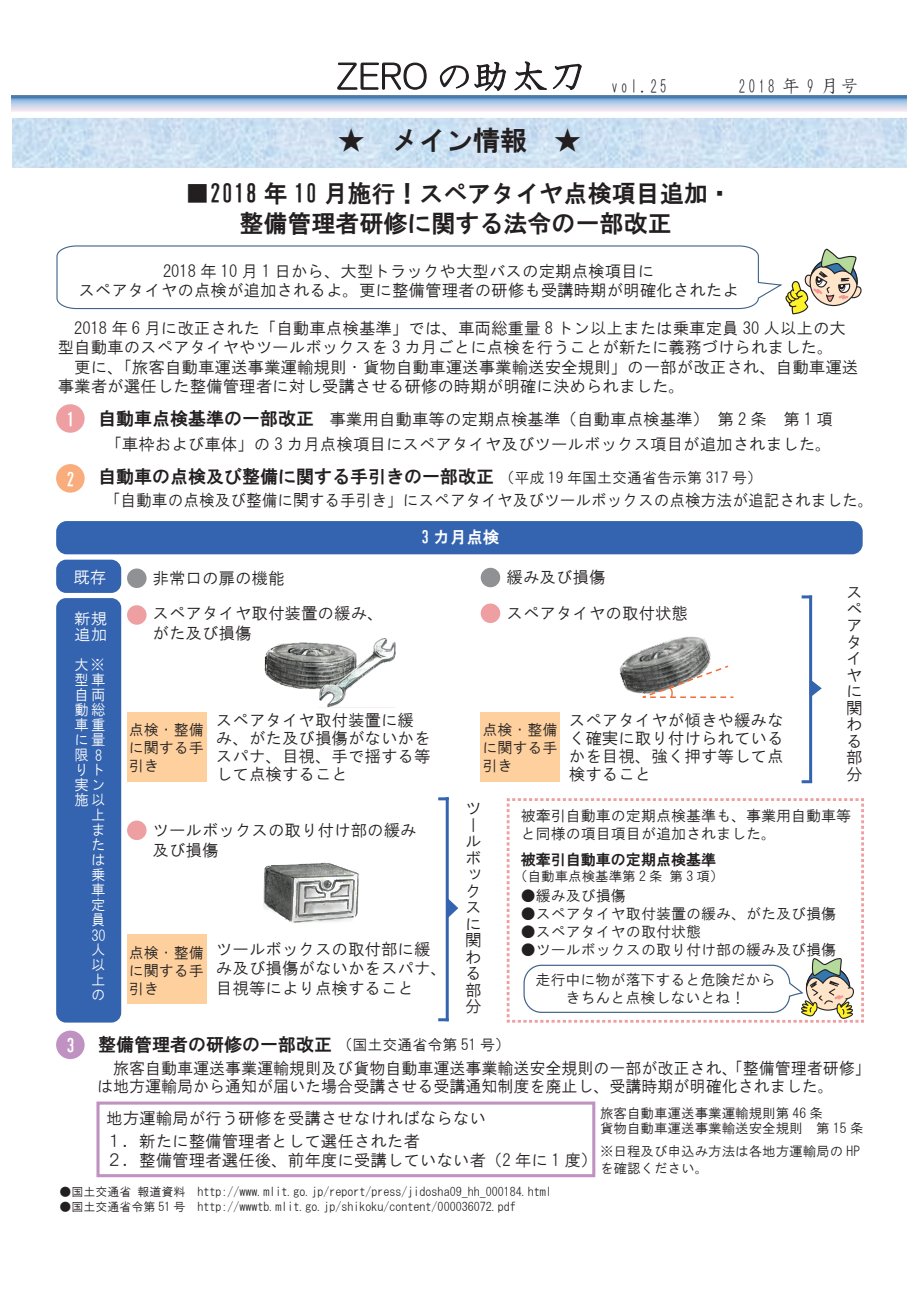
<style>
.page{position:relative;width:919px;height:1289px;background:#fff}
.page>*{position:absolute;margin:0;border:0;box-sizing:border-box;transform-origin:0 0}
.t1{font:27px "HG Gothic E";color:#231f20}
.t2{font:24px/30px "HG Gothic E";color:#231f20;text-align:center}
.t3{font:19.5px "HG Kyokashotai";color:#231f20}
.t4{font:18px "HG Gothic E";color:#231f20}
.t5{font:18px "HG Gothic E";color:#fff}
.t6{font:16.5px/16.5px "HG Gothic M";color:#231f20}
.t7{font:16.5px "HG Gothic M";color:#231f20;scale:.95 1}
.t8{font:16.5px "HG Gothic E";color:#fff}
.t9{font:16.5px "HG Gothic M";color:#fff}
.t10{font:15.6px/16.2px "HG Gothic M";color:#fff;scale:1.06 1}
.t11{font:15px/18px "HG Gothic M";color:#231f20;text-align:justify}
.t12{font:15px/15px "HG Gothic M";color:#fff;scale:.95 1}
.t13{font:15px "HG Gothic E";color:#231f20}
.t14{font:14.25px "HG Gothic M";color:#fff;scale:1.05 1}
.t15{font:13.5px/15px "HG Gothic M";color:#231f20}
.t16{font:12px "HG Gothic M";color:#231f20}
.s1{font-family:"HG Gothic M";font-size:15px}
</style>
<div class="page">
<img style="left:13px;top:118px;width:893px;height:49px">
<svg style="left:337px;top:62px;width:90px;height:28px"></svg>
<svg style="left:439px;top:61px;width:68px;height:30px"></svg>
<svg style="left:514px;top:61px;width:32px;height:30px"></svg>
<svg style="left:552px;top:63px;width:30px;height:27px"></svg>
<img style="left:12px;top:96px;width:894px;height:15px">
<div style="left:127px;top:711px;width:79px;height:70px;background:#fdd09e"></div>
<img style="left:619px;top:636px;width:92px;height:58px">
<img style="left:265px;top:642px;width:53px;height:47px">
<img style="left:263px;top:862px;width:95px;height:61px">
<svg style="left:641px;top:664px;width:92px;height:34px"></svg>
<img style="left:318px;top:638px;width:77px;height:70px">
<div style="left:56px;top:404px;width:29px;height:29px;background:#ee9fa1;border-radius:50%"></div>
<div style="left:127px;top:568px;width:19px;height:20px;background:#8f9194;border-radius:50%"></div>
<div style="left:127px;top:605px;width:19px;height:19px;background:#ee9fa1;border-radius:50%"></div>
<div style="left:480px;top:603px;width:20px;height:20px;background:#ee9fa1;border-radius:50%"></div>
<div style="left:127px;top:820px;width:19px;height:20px;background:#ee9fa1;border-radius:50%"></div>
<div style="left:58px;top:561px;width:62px;height:30px;background:#3463af;border-radius:9px"></div>
<div style="left:56px;top:559px;width:65px;height:34px;border:3px solid #3463af;border-radius:9px"></div>
<div style="left:58px;top:599px;width:62px;height:422px;background:#3463af;border-radius:8px"></div>
<div style="left:56px;top:598px;width:65px;height:424px;border:3px solid #3463af;border-radius:8px"></div>
<div style="left:480px;top:568px;width:20px;height:19px;background:#8f9194;border-radius:50%"></div>
<div style="left:58px;top:522px;width:803px;height:31px;background:#3463af;border-radius:9px"></div>
<div style="left:56px;top:521px;width:806px;height:33px;border:3px solid #3463af;border-radius:9px"></div>
<div style="left:56px;top:464px;width:29px;height:28px;background:#f9ac7c;border-radius:50%"></div>
<hr style="left:809px;top:595px;width:3px;height:188px;background:#3463af">
<svg style="left:801px;top:780px;width:8px;height:3px"></svg>
<svg style="left:801px;top:595px;width:11px;height:3px"></svg>
<svg style="left:809px;top:676px;width:13px;height:22px"></svg>
<div style="left:480px;top:711px;width:80px;height:70px;background:#fdd09e"></div>
<div style="left:127px;top:934px;width:79px;height:69px;background:#fdd09e"></div>
<hr style="left:445px;top:797px;width:3px;height:224px;background:#3463af">
<svg style="left:438px;top:1018px;width:8px;height:3px"></svg>
<svg style="left:438px;top:797px;width:10px;height:3px"></svg>
<svg style="left:445px;top:894px;width:14px;height:26px"></svg>
<div style="left:96px;top:1101px;width:499px;height:76px;border:3px solid #c092c2"></div>
<div style="left:56px;top:1030px;width:29px;height:29px;background:#c092c2;border-radius:50%"></div>
<svg style="left:56px;top:245px;width:805px;height:69px"></svg>
<svg style="left:506px;top:798px;width:358px;height:225px"></svg>
<h1 class="t1" style="left:338px;top:127px;width:244px">★　メイン情報　★</h1>
<p class="t3" style="left:609px;top:76px;width:60px">vol.25</p>
<p class="t3" style="left:737px;top:76px;width:123px">2018 年 9 月号</p>
<h2 class="t2" style="left:185px;top:178px;width:547px">■2018 年 10 月施行！スペアタイヤ点検項目追加・整備管理者研修に関する法令の一部改正</h2>
<p class="t6" style="left:78px;top:261px;width:661px;line-height:19.5px;text-align:center">2018 年 10 月 1 日から、大型トラックや大型バスの定期点検項目に<br>スペアタイヤの点検が追加されるよ。更に整備管理者の研修も受講時期が明確化されたよ</p>
<p class="t6" style="left:58px;top:318px;width:802px;line-height:19.5px">　2018 年 6 月に改正された「自動車点検基準」では、車両総重量 8 トン以上または乗車定員 30 人以上の大型自動車のスペアタイヤやツールボックスを 3 カ月ごとに点検を行うことが新たに義務づけられました。<br>　更に、「旅客自動車運送事業運輸規則・貨物自動車運送事業輸送安全規則」の一部が改正され、自動車運送事業者が選任した整備管理者に対し受講させる研修の時期が明確に決められました。</p>
<p class="t5" style="left:66px;top:410px;width:10px">1</p>
<p class="t4" style="left:98px;top:409px;width:217px">自動車点検基準の一部改正</p>
<p class="t6" style="left:329px;top:410px;width:505px">事業用自動車等の定期点検基準（自動車点検基準）　第 2 条　第 1 項</p>
<p class="t6" style="left:97px;top:436px;width:736px">　「車枠および車体」の 3 カ月点検項目にスペアタイヤ及びツールボックス項目が追加されました。</p>
<p class="t5" style="left:66px;top:470px;width:10px">2</p>
<p class="t4" style="left:98px;top:468px;width:665px">自動車の点検及び整備に関する手引きの一部改正<span class="s1">（平成 19 年国土交通省告示第 317 号）</span></p>
<p class="t7" style="left:97px;top:492px;width:818px">　「自動車の点検及び整備に関する手引き」にスペアタイヤ及びツールボックスの点検方法が追記されました。</p>
<p class="t8" style="left:421px;top:529px;width:80px">3 カ月点検</p>
<p class="t6" style="left:506px;top:568px;width:100px">緩み及び損傷</p>
<p class="t9" style="left:73px;top:568px;width:34px">既存</p>
<p class="t6" style="left:152px;top:569px;width:133px">非常口の扉の機能</p>
<p class="t10" style="left:74px;top:610px;width:33px">新規追加</p>
<p class="t6" style="left:846px;top:584px;width:17px">スペアタイヤに関わる部分</p>
<p class="t6" style="left:506px;top:605px;width:183px">スペアタイヤの取付状態</p>
<p class="t6" style="left:152px;top:603px;width:233px;line-height:19.5px">スペアタイヤ取付装置の緩み、がた及び損傷</p>
<p class="t12" style="left:74px;top:656px;width:16px">大</p>
<p class="t14" style="left:105px;top:657px;width:16px;rotate:90deg">※</p>
<p class="t12" style="left:74px;top:671px;width:42px">型車自両動総車重に量　</p>
<p class="t12" style="left:74px;top:761px;width:31px">りト</p>
<p class="t12" style="left:74px;top:776px;width:32px">実ン</p>
<p class="t12" style="left:74px;top:791px;width:33px">施以</p>
<p class="t12" style="left:91px;top:806px;width:15px">上</p>
<p class="t12" style="left:91px;top:821px;width:14px">ま</p>
<p class="t12" style="left:91px;top:836px;width:15px">た</p>
<p class="t12" style="left:91px;top:851px;width:15px">は</p>
<p class="t12" style="left:91px;top:866px;width:16px">乗</p>
<p class="t12" style="left:91px;top:881px;width:16px">車</p>
<p class="t12" style="left:91px;top:896px;width:16px">定</p>
<p class="t12" style="left:91px;top:913px;width:25px">員　</p>
<p class="t12" style="left:91px;top:941px;width:15px;text-align:justify">人以上の</p>
<p class="t6" style="left:216px;top:711px;width:216px;line-height:18px">スペアタイヤ取付装置に緩み、がた及び損傷がないかをスパナ、目視、手で揺する等して点検すること</p>
<p class="t6" style="left:569px;top:711px;width:216px;line-height:18px;text-align:justify">スペアタイヤが傾きや緩みなく確実に取り付けられているかを目視、強く押す等して点検すること</p>
<p class="t11" style="left:129px;top:720px;width:76px">点検・整備に関する手引き</p>
<p class="t11" style="left:482px;top:720px;width:76px">点検・整備に関する手引き</p>
<p class="t12" style="left:74px;top:746px;width:16px">限</p>
<p class="t12" style="left:95px;top:748px;width:9px">8</p>
<p class="t6" style="left:465px;top:800px;width:17px">ツールボックスに関わる部分</p>
<p class="t11" style="left:521px;top:806px;width:331px">被牽引自動車の定期点検基準も、事業用自動車等と同様の項目項目が追加されました。</p>
<p class="t13" style="left:521px;top:851px;width:196px">被牽引自動車の定期点検基準</p>
<p class="t15" style="left:514px;top:869px;width:211px">（自動車点検基準第 2 条 第 3 項）</p>
<p class="t11" style="left:521px;top:886px;width:106px">●緩み及び損傷</p>
<p class="t11" style="left:521px;top:904px;width:316px">●スペアタイヤ取付装置の緩み、がた及び損傷</p>
<p class="t11" style="left:521px;top:922px;width:181px">●スペアタイヤの取付状態</p>
<p class="t11" style="left:521px;top:940px;width:316px">●ツールボックスの取り付け部の緩み及び損傷</p>
<p class="t6" style="left:152px;top:820px;width:265px;line-height:19.5px">ツールボックスの取り付け部の緩み及び損傷</p>
<p class="t12" style="left:91px;top:928px;width:17px">30</p>
<p class="t6" style="left:216px;top:938px;width:232px;line-height:19.5px">ツールボックスの取付部に緩み及び損傷がないかをスパナ、目視等により点検すること　</p>
<p class="t11" style="left:129px;top:943px;width:76px">点検・整備に関する手引き</p>
<p class="t11" style="left:535px;top:970px;width:242px;text-align:center">走行中に物が落下すると危険だからきちんと点検しないとね！</p>
<p class="t5" style="left:66px;top:1036px;width:10px">3</p>
<p class="t4" style="left:98px;top:1035px;width:235px">整備管理者の研修の一部改正</p>
<p class="t11" style="left:337px;top:1035px;width:174px">（国土交通省令第 51 号）</p>
<p class="t6" style="left:97px;top:1059px;width:775px;line-height:18px">　旅客自動車運送事業運輸規則及び貨物自動車運送事業輸送安全規則の一部が改正され、「整備管理者研修」は地方運輸局から通知が届いた場合受講させる受講通知制度を廃止し、受講時期が明確化されました。</p>
<p class="t6" style="left:106px;top:1106px;width:381px;line-height:22.5px">地方運輸局が行う研修を受講させなければならない<br>１．新たに整備管理者として選任された者</p>
<p class="t6" style="left:106px;top:1151px;width:492px">２．整備管理者選任後、前年度に受講していない者（2 年に 1 度）</p>
<p class="t16" style="left:59px;top:1185px;width:493px">●国土交通省 報道資料　http://www.mlit.go.jp/report/press/jidosha09_hh_000184.html</p>
<p class="t16" style="left:59px;top:1200px;width:457px">●国土交通省令第 51 号　http://wwwtb.mlit.go.jp/shikoku/content/000036072.pdf</p>
<p class="t15" style="left:600px;top:1105px;width:265px">旅客自動車運送事業運輸規則第 46 条<br>貨物自動車運送事業輸送安全規則　第 15 条</p>
<p class="t15" style="left:600px;top:1143px;width:261px;line-height:16.5px">※日程及び申込み方法は各地方運輸局の HPを確認ください。</p>
</div>
